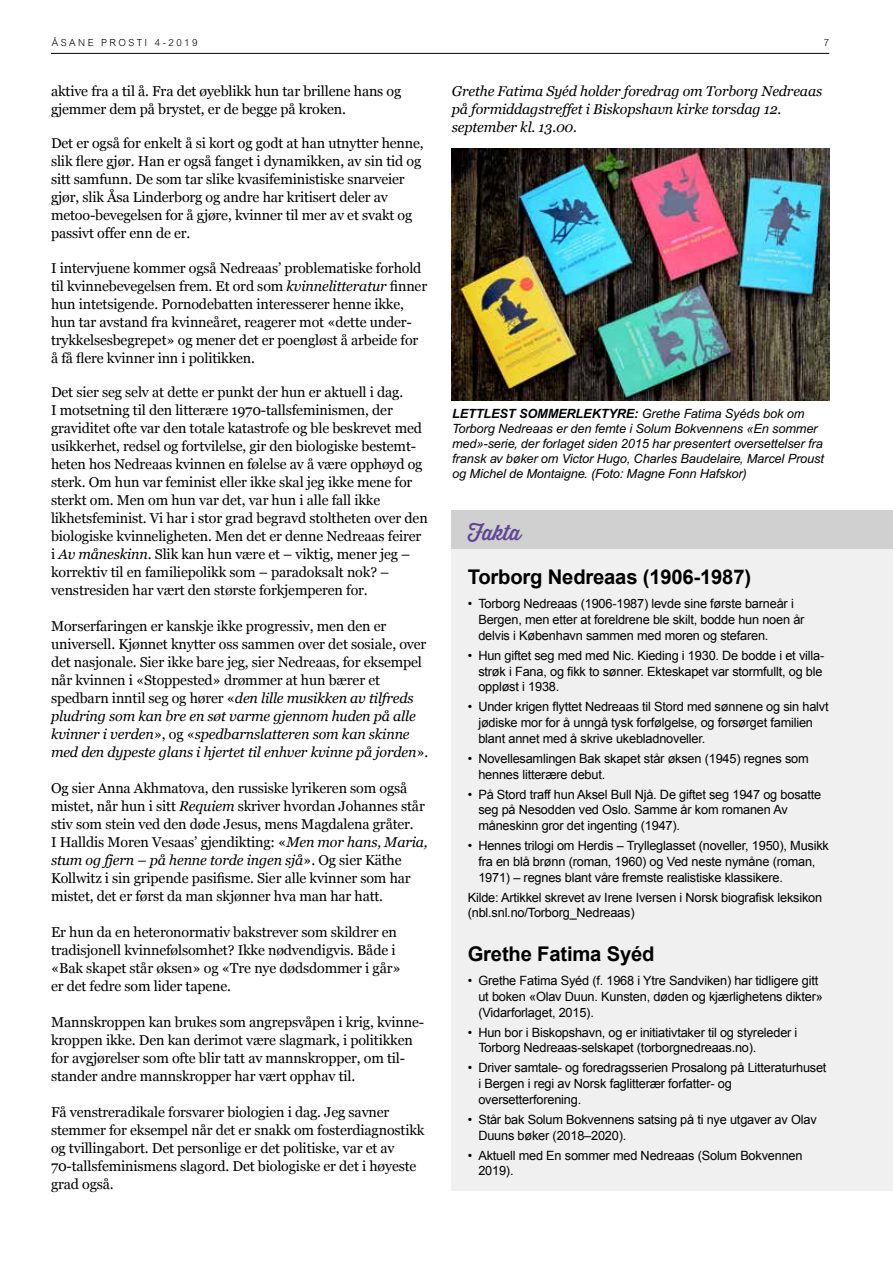
<style>
.page{position:relative;width:893px;height:1263px;background:#fff}
.page>*{position:absolute;margin:0;border:0;box-sizing:border-box;transform-origin:0 0}
.t1{font:21px "Thirsty Rough Reg";letter-spacing:-.01em;color:#604693}
.t2{font:700 20.25px "Arial";letter-spacing:-.01em;color:#000}
.t3{font:14.25px/18px "Georgia";letter-spacing:-.01em;color:#000}
.t4{font:italic 14.25px/18px "Georgia";letter-spacing:-.01em;color:#000}
.t5{font:12.75px/15.8px "Arial";letter-spacing:-.015em;color:#000}
.t6{font:italic 12.75px/15px "Arial";letter-spacing:-.01em;color:#000}
.t7{font:300 9.75px "Arial";letter-spacing:.25em;color:#000}
.s1{font-style:italic}
.s2{font-weight:700}
</style>
<div class="page">
<img style="left:452px;top:149px;width:377px;height:251px">
<div style="left:452px;top:540px;width:441px;height:651px;background:#f0f0f0"></div>
<div style="left:452px;top:510px;width:441px;height:39px;background:#d0d0d0"></div>
<hr style="left:51px;top:53px;width:778px;height:1px;background:#000">
<p class="t7" style="left:52px;top:37px;width:147px">ÅSANE PROSTI 4-2019</p>
<p class="t7" style="left:824px;top:37px;width:7px">7</p>
<p class="t3" style="left:51px;top:81px;width:352px">aktive fra a til å. Fra det øyeblikk hun tar brillene hans og gjemmer dem på brystet, er de begge på kroken.</p>
<p class="t3" style="left:51px;top:134px;width:374px">Det er også for enkelt å si kort og godt at han utnytter henne, slik flere gjør. Han er også fanget i dynamikken, av sin tid og sitt samfunn. De som tar slike kvasifeministiske snarveier gjør, slik Åsa Linderborg og andre har kritisert deler av metoo-bevegelsen for å gjøre, kvinner til mer av et svakt og passivt offer enn de er.</p>
<p class="t3" style="left:51px;top:258px;width:378px">I intervjuene kommer også Nedreaas’ problematiske forhold til kvinnebevegelsen frem. Et ord som <span class="s1">kvinnelitteratur</span> finner hun intetsigende. Pornodebatten interesserer henne ikke, hun tar avstand fra kvinneåret, reagerer mot «dette under&shy;trykkelsesbegrepet» og mener det er poengløst å arbeide for å få flere kvinner inn i politikken.</p>
<p class="t3" style="left:51px;top:383px;width:378px">Det sier seg selv at dette er punkt der hun er aktuell i dag.<br>I motsetning til den litterære 1970-tallsfeminismen, der graviditet ofte var den totale katastrofe og ble beskrevet med usikkerhet, redsel og fortvilelse, gir den biologiske bestemt&shy;heten hos Nedreaas kvinnen en følelse av å være opphøyd og sterk. Om hun var feminist eller ikke skal jeg ikke mene for sterkt om. Men om hun var det, var hun i alle fall ikke likhetsfeminist. Vi har i stor grad begravd stoltheten over den biologiske kvinneligheten. Men det er denne Nedreaas feirer i <span class="s1">Av måneskinn</span>. Slik kan hun være et – viktig, mener jeg – korrektiv til en familiepolikk som – paradoksalt nok? – venstresiden har vært den største forkjemperen for.</p>
<p class="t3" style="left:51px;top:617px;width:379px">Morserfaringen er kanskje ikke progressiv, men den er universell. Kjønnet knytter oss sammen over det sosiale, over det nasjonale. Sier ikke bare jeg, sier Nedreaas, for eksempel når kvinnen i «Stoppested» drømmer at hun bærer et spedbarn inntil seg og hører «<span class="s1">den lille musikken av tilfreds pludring som kan bre en søt varme gjennom huden på alle kvinner i verden</span>», og «<span class="s1">spedbarnslatteren som kan skinne med den dypeste glans i hjertet til enhver kvinne på jorden</span>».</p>
<p class="t3" style="left:51px;top:779px;width:378px">Og sier Anna Akhmatova, den russiske lyrikeren som også mistet, når hun i sitt <span class="s1">Requiem</span> skriver hvordan Johannes står stiv som stein ved den døde Jesus, mens Magdalena gråter.<br>I Halldis Moren Vesaas’ gjendikting: «<span class="s1">Men mor hans, Maria, stum og fjern – på henne torde ingen sjå</span>». Og sier Käthe Kollwitz i sin gripende pasifisme. Sier alle kvinner som har mistet, det er først da man skjønner hva man har hatt.</p>
<p class="t3" style="left:51px;top:923px;width:351px">Er hun da en heteronormativ bakstrever som skildrer en tradisjonell kvinnefølsomhet? Ikke nødvendigvis. Både i «Bak skapet står øksen» og «Tre nye dødsdommer i går» er det fedre som lider tapene.</p>
<p class="t3" style="left:51px;top:1013px;width:375px">Mannskroppen kan brukes som angrepsvåpen i krig, kvinne&shy;kroppen ikke. Den kan derimot være slagmark, i politikken for avgjørelser som ofte blir tatt av mannskropper, om til&shy;stander andre mannskropper har vært opphav til.</p>
<p class="t3" style="left:51px;top:1103px;width:375px">Få venstreradikale forsvarer biologien i dag. Jeg savner stemmer for eksempel når det er snakk om fosterdiagnostikk og tvillingabort. Det personlige er det politiske, var et av 70-tallsfeminismens slagord. Det biologiske er det i høyeste grad også.</p>
<p class="t4" style="left:452px;top:82px;width:372px">Grethe Fatima Syéd holder foredrag om Torborg Nedreaas på formiddagstreffet i Biskopshavn kirke torsdag 12. september kl. 13.00.</p>
<p class="t6" style="left:452px;top:405px;width:373px"><span class="s2">LETTLEST SOMMERLEKTYRE:</span> Grethe Fatima Syéds bok om Torborg Nedreaas er den femte i Solum Bokvennens «En sommer med»-serie, der forlaget siden 2015 har presentert oversettelser fra fransk av bøker om Victor Hugo, Charles Baudelaire, Marcel Proust og Michel de Montaigne. (Foto: Magne Fonn Hafskor)</p>
<h1 class="t1" style="left:468px;top:517px;width:55px">Fakta</h1>
<h2 class="t2" style="left:468px;top:564px;width:285px">Torborg Nedreaas (1906-1987)</h2>
<p class="t5" style="left:478px;top:596px;width:328px;text-indent:-11px">• Torborg Nedreaas (1906-1987) levde sine første barneår i<br>Bergen, men etter at foreldrene ble skilt, bodde hun noen år delvis i København sammen med moren og stefaren.</p>
<p class="t5" style="left:478px;top:648px;width:347px;text-align:justify;text-indent:-11px">• Hun giftet seg med med Nic. Kieding i 1930. De bodde i et villa&shy;strøk i Fana, og fikk to sønner. Ekteskapet var stormfullt, og ble oppløst i 1938.</p>
<p class="t5" style="left:478px;top:699px;width:352px;text-indent:-11px">• Under krigen flyttet Nedreaas til Stord med sønnene og sin halvt jødiske mor for å unngå tysk forfølgelse, og forsørget familien blant annet med å skrive ukebladnoveller.</p>
<p class="t5" style="left:478px;top:751px;width:332px;text-indent:-11px">• Novellesamlingen Bak skapet står øksen (1945) regnes som hennes litterære debut.</p>
<p class="t5" style="left:478px;top:786px;width:344px;text-indent:-11px">• På Stord traff hun Aksel Bull Njå. De giftet seg 1947 og bosatte seg på Nesodden ved Oslo. Samme år kom romanen Av måneskinn gror det ingenting (1947).</p>
<p class="t5" style="left:478px;top:838px;width:352px;text-indent:-11px">• Hennes trilogi om Herdis – Trylleglasset (noveller, 1950), Musikk fra en blå brønn (roman, 1960) og Ved neste nymåne (roman,<br>1971) – regnes blant våre fremste realistiske klassikere.</p>
<p class="t5" style="left:468px;top:889px;width:356px">Kilde: Artikkel skrevet av Irene Iversen i Norsk biografisk leksikon (nbl.snl.no/Torborg_Nedreaas)</p>
<h2 class="t2" style="left:468px;top:940px;width:188px">Grethe Fatima Syéd</h2>
<p class="t5" style="left:478px;top:973px;width:346px;text-indent:-11px">• Grethe Fatima Syéd (f. 1968 i Ytre Sandviken) har tidligere gitt ut boken «Olav Duun. Kunsten, døden og kjærlighetens dikter» (Vidarforlaget, 2015).</p>
<p class="t5" style="left:478px;top:1024px;width:321px;text-indent:-11px">• Hun bor i Biskopshavn, og er initiativtaker til og styreleder i<br>Torborg Nedreaas-selskapet (torborgnedreaas.no).</p>
<p class="t5" style="left:478px;top:1060px;width:350px;text-indent:-11px">• Driver samtale- og foredragsserien Prosalong på Litteraturhuset i Bergen i regi av Norsk faglitterær forfatter- og oversetterforening.</p>
<p class="t5" style="left:478px;top:1112px;width:340px;text-indent:-11px">• Står bak Solum Bokvennens satsing på ti nye utgaver av Olav<br>Duuns bøker (2018–2020).</p>
<p class="t5" style="left:478px;top:1147px;width:326px;text-indent:-11px">• Aktuell med En sommer med Nedreaas (Solum Bokvennen<br>2019).</p>
</div>
